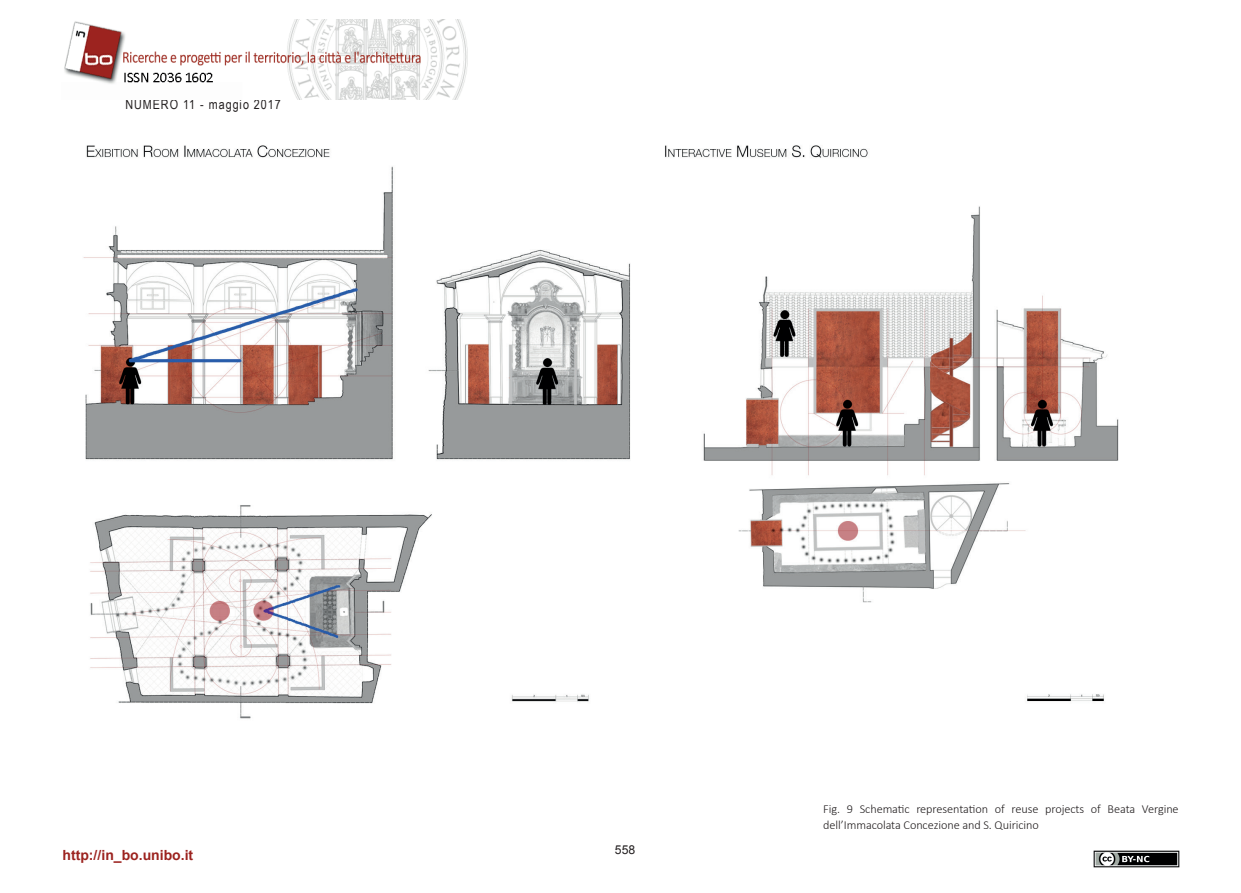
<style>
.page{position:relative;width:1241px;height:893px;background:#fff}
.page>*{position:absolute;margin:0;border:0;box-sizing:border-box;transform-origin:0 0}
.t1{font:700 14px "Arial";color:#9c231f}
.t2{font:13.12px "Arial Narrow";letter-spacing:.075em;color:#231f20}
.t3{font:300 12.25px/15.8px "Calibri";letter-spacing:-.005em;color:#231f20}
.t4{font:12.25px "Arial";color:#231f20}
</style>
<div class="page">
<img style="left:64px;top:19px;width:404px;height:80px">
<img style="left:1093px;top:850px;width:86px;height:17px">
<img style="left:83px;top:145px;width:1036px;height:574px">
<p class="t2" style="left:125px;top:95px;width:157px">NUMERO 11 - maggio 2017</p>
<p class="t1" style="left:63px;top:845px;width:132px">http://in_bo.unibo.it</p>
<p class="t4" style="left:615px;top:842px;width:22px">558</p>
<p class="t3" style="left:823px;top:801px;width:357px">Fig. 9 Schematic representation of reuse projects of Beata Vergine dell’Immacolata Concezione and S. Quiricino</p>
</div>
